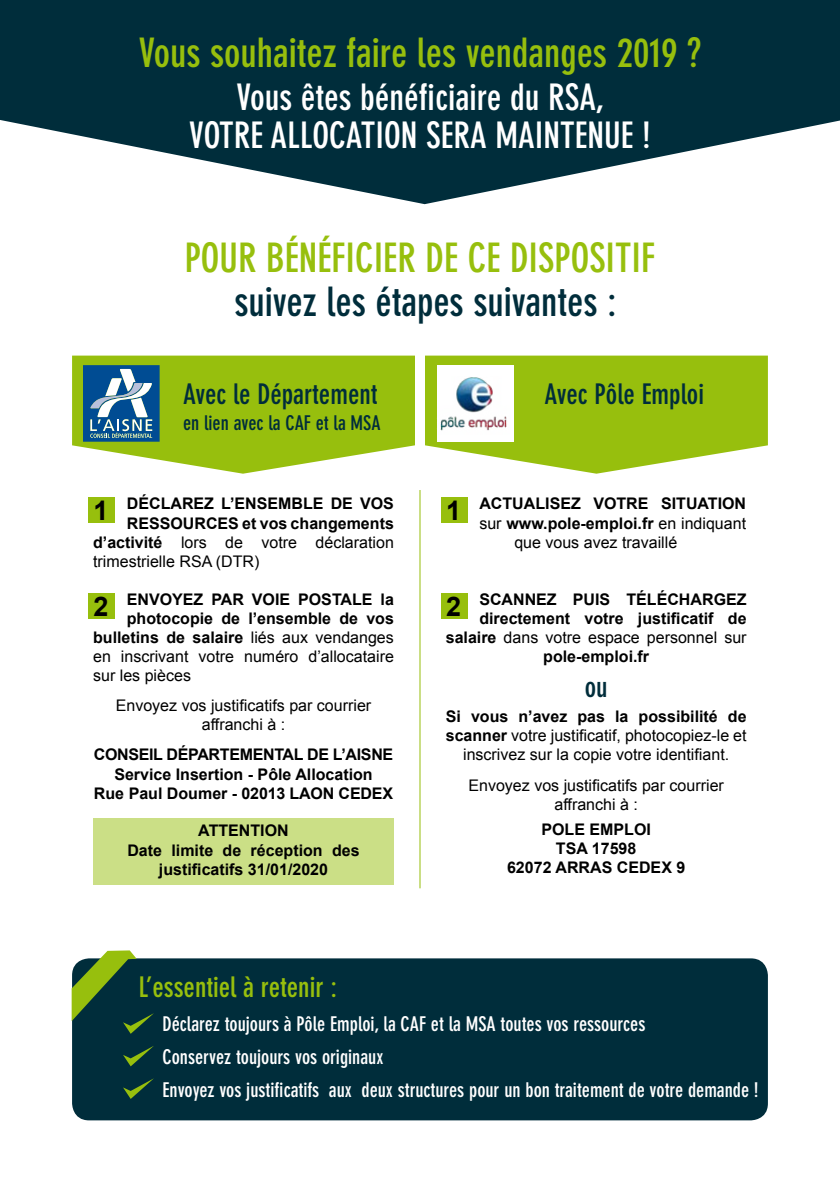
<style>
.page{position:relative;width:840px;height:1191px;background:#fff}
.page>*{position:absolute;margin:0;border:0;box-sizing:border-box;transform-origin:0 0}
.t1{font:700 condensed 40px "DIN Neuzeit Grotesk";color:#97bf0d}
.t2{font:700 condensed 40px "DIN Neuzeit Grotesk";color:#002d3b}
.t3{font:700 condensed 36px/37.6px "DIN Neuzeit Grotesk";color:#fff;text-align:center}
.t4{font:700 condensed 28px "DIN Neuzeit Grotesk";color:#002d3b}
.t5{font:700 condensed 28px "DIN Neuzeit Grotesk";color:#97bf0d}
.t6{font:700 27px "Arial";color:#000}
.t7{font:700 condensed 20px/33.4px "DIN Neuzeit Grotesk";color:#fff}
.t8{font:700 condensed 20px "DIN Neuzeit Grotesk";color:#002d3b}
.t9{font:700 16px/19.2px "Arial";color:#000;text-align:center}
.t10{font:16px/19.2px "Arial";color:#000;text-align:center}
.t11{font:700 16px "Arial";letter-spacing:-.02em;color:#000}
.s1{font-weight:400}
.s2{font-weight:700}
</style>
<div class="page">
<div style="left:93px;top:818px;width:301px;height:67px;background:#cbdf86"></div>
<svg style="left:72px;top:355px;width:343px;height:119px;background:#a6c830"></svg>
<svg style="left:425px;top:355px;width:342px;height:119px;background:#a6c831"></svg>
<svg style="left:0;top:0;width:839px;height:204px;fill:#002d3b"></svg>
<div style="left:72px;top:958px;width:695px;height:162px;background:#002d3b;border-radius:17px"></div>
<svg style="left:83px;top:365px;width:76px;height:77px"></svg>
<div style="left:436px;top:365px;width:77px;height:77px;background:#fff"></div>
<img style="left:436px;top:377px;width:71px;height:57px">
<svg style="left:72px;top:950px;width:82px;height:83px"></svg>
<svg style="left:123px;top:1046px;width:31px;height:20px"></svg>
<svg style="left:123px;top:1078px;width:31px;height:21px"></svg>
<div style="left:88px;top:497px;width:27px;height:25px;background:#97bf0d"></div>
<div style="left:440px;top:497px;width:27px;height:25px;background:#97bf0d"></div>
<div style="left:88px;top:593px;width:27px;height:25px;background:#97bf0d"></div>
<div style="left:440px;top:593px;width:27px;height:25px;background:#97bf0d"></div>
<hr style="left:419px;top:490px;width:1px;height:398px;background:#97bf0d">
<h1 class="t1" style="left:139px;top:29px;width:563px">Vous souhaitez faire les vendanges 2019 ?</h1>
<h2 class="t3" style="left:189px;top:79px;width:463px">Vous êtes bénéficiaire du RSA,<br>Votre allocation sera maintenue !</h2>
<h1 class="t1" style="left:184px;top:235px;width:467px">Pour bénéficier de ce dispositif</h1>
<h1 class="t2" style="left:234px;top:279px;width:383px">suivez les étapes suivantes :</h1>
<h3 class="t4" style="left:183px;top:378px;width:196px">Avec le Département</h3>
<p class="t8" style="left:183px;top:411px;width:199px">en lien avec la CAF et la MSA</p>
<h3 class="t4" style="left:544px;top:378px;width:161px">Avec Pôle Emploi</h3>
<p class="t9" style="left:127px;top:494px;width:245px;text-align:left">Déclarez l’ensemble de vos resso</p>
<p class="t9" style="left:479px;top:494px;width:126px">Actualisez vot</p>
<p class="t9" style="left:626px;top:494px;width:121px">re situation</p>
<p class="t9" style="left:479px;top:514px;width:268px"><span class="s1">sur</span> www.pole-emploi.fr <span class="s1">en indiquant</span></p>
<p class="t10" style="left:514px;top:532px;width:164px">que vous avez travaillé</p>
<h3 class="t6" style="left:93px;top:492px;width:17px">1</h3>
<h3 class="t6" style="left:446px;top:492px;width:17px">1</h3>
<p class="t10" style="left:93px;top:513px;width:302px;text-align:justify;text-indent:90px"><span class="s2">urces et vos changements d’activité</span> lors de votre déclaration trimestrielle RSA (DTR)</p>
<p class="t9" style="left:127px;top:590px;width:194px">envoyez par voie posta</p>
<p class="t9" style="left:352px;top:590px;width:43px">le la</p>
<p class="t9" style="left:127px;top:609px;width:268px">photocopie de l’ensemble de vos</p>
<p class="t9" style="left:93px;top:628px;width:302px">bulletins de salaire <span class="s1">liés aux vendanges</span></p>
<p class="t10" style="left:93px;top:647px;width:302px">en inscrivant votre numéro d’allocataire</p>
<p class="t10" style="left:93px;top:666px;width:99px">sur les pièces</p>
<p class="t9" style="left:479px;top:590px;width:268px">Scannez puis téléchargez</p>
<p class="t9" style="left:479px;top:609px;width:268px">directement votre justificatif de</p>
<p class="t10" style="left:445px;top:628px;width:302px"><span class="s2">salaire</span> dans votre espace personnel sur</p>
<p class="t9" style="left:543px;top:647px;width:107px">pole-emploi.fr</p>
<h3 class="t4" style="left:584px;top:670px;width:24px">ou</h3>
<p class="t10" style="left:445px;top:706px;width:302px"><span class="s2">Si vous n’avez pas la possibilité de scanner</span> votre justificatif, photocopiez-le et inscrivez sur la copie votre identifiant.</p>
<p class="t10" style="left:468px;top:775px;width:257px">Envoyez vos justificatifs par courrier affranchi à :</p>
<p class="t9" style="left:506px;top:820px;width:180px">POLE EMPLOI<br>TSA 17598<br>62072 ARRAS CE DEX 9</p>
<h3 class="t6" style="left:93px;top:588px;width:17px">2</h3>
<h3 class="t6" style="left:446px;top:588px;width:17px">2</h3>
<p class="t10" style="left:116px;top:695px;width:257px">Envoyez vos justificatifs par courrier affranchi à :</p>
<p class="t9" style="left:94px;top:745px;width:54px">CONSEIL</p>
<p class="t11" style="left:166px;top:744px;width:216px">DÉPARTEMENTAL DE L’AISNE</p>
<p class="t9" style="left:114px;top:765px;width:260px">Service Insertion - Pôle Allocation</p>
<p class="t9" style="left:94px;top:784px;width:300px">Rue Paul Doumer - 02013 LAON Cedex</p>
<p class="t9" style="left:127px;top:821px;width:234px">ATTENTION<br>Date limite de réception des justificatifs 31/01/2020</p>
<h3 class="t5" style="left:138px;top:971px;width:200px">L’essentiel à retenir :</h3>
<p class="t7" style="left:162px;top:1007px;width:597px">Déclarez toujours à Pôle Emploi, la CAF et la MSA toutes vos ressources<br>Conservez toujours vos originaux<br>Envoyez vos justificatifs aux deux structures pour un bon traitement de votre demande !</p>
</div>
